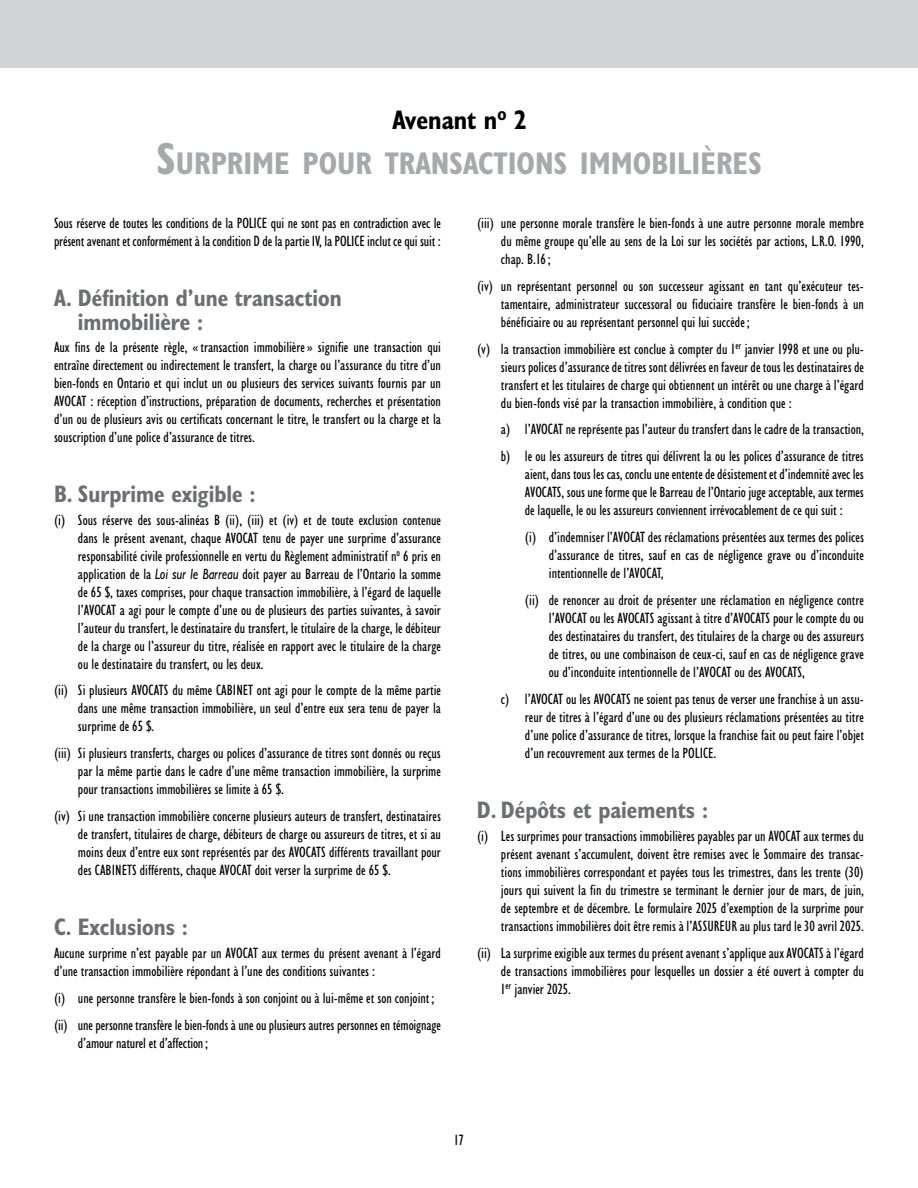
<style>
.page{position:relative;width:918px;height:1188px;background:#fff}
.page>*{position:absolute;margin:0;border:0;box-sizing:border-box;transform-origin:0 0}
.H1_Grey{font:700 condensed 31.5px "Humanist 521 BT";color:#a7a9ac}
.H1_Part__new_section{font:700 condensed 27px "Humanist 521 BT";color:#000}
.H2_A__Grey{font:700 condensed 24px/24px "Humanist 521 BT";color:#6d6e71}
.L1_-__i{font:condensed 15px/18px "Humanist 521 BT";color:#000;text-align:justify}
.L1_-__i___new_sectio{font:condensed 15px/18px "Humanist 521 BT";color:#000;text-align:justify}
.L1_-_Bullet_Intro__n{font:condensed 15px/18px "Humanist 521 BT";color:#000;text-align:justify}
.L2_-_a{font:condensed 15px/18px "Humanist 521 BT";color:#000;text-align:justify}
.L3_-__i{font:condensed 15px/18px "Humanist 521 BT";color:#000;text-align:justify}
.Body_Text{font:condensed 15px/18px "Humanist 521 BT";letter-spacing:-.01em;color:#000}
.L3_-__i___new_sectio{font:condensed 15px/18px "Humanist 521 BT";color:#000;text-align:justify}
.L2_-_a___new_section{font:condensed 15px "Humanist 521 BT";color:#000}
.s1{font-size:45px}
.s2{font-style:italic;font-stretch:normal}
</style>
<div class="page">
<div style="left:0;top:0;width:918px;height:67px;background:#d1d3d4"></div>
<p class="H1_Part__new_section" style="left:392px;top:103px;width:135px">Avenant n<sup>o</sup> 2</p>
<h1 class="H1_Grey" style="left:156px;top:143px;width:607px"><span class="s1">S</span>URPRIME POUR TRANSACTIONS IMMOBILIÈRES</h1>
<p class="Body_Text" style="left:54px;top:213px;width:389px">Sous réserve de toutes les conditions de la POLICE qui ne sont pas en contradiction avec le présent avenant et conformément à la condition D de la partie IV, la POLICE inclut ce qui suit :</p>
<p class="H2_A__Grey" style="left:78px;top:285px;width:265px;text-indent:-24px">A. Définition d’une transaction immobilière :</p>
<p class="L1_-_Bullet_Intro__n" style="left:54px;top:338px;width:389px">Aux fins de la présente règle, « transaction immobilière » signifie une transaction qui entraîne directement ou indirectement le transfert, la charge ou l’assurance du titre d’un bien-fonds en Ontario et qui inclut un ou plusieurs des services suivants fournis par un AVOCAT : réception d’instructions, préparation de documents, recherches et présentation d’un ou de plusieurs avis ou certificats concernant le titre, le transfert ou la charge et la souscription d’une police d’assurance de titres.</p>
<p class="H2_A__Grey" style="left:54px;top:481px;width:203px">B. Surprime exigible :</p>
<p class="L1_-__i___new_sectio" style="left:78px;top:510px;width:365px;text-indent:-24px">(i) Sous réserve des sous-alinéas B (ii), (iii) et (iv) et de toute exclusion contenue dans le présent avenant, chaque AVOCAT tenu de payer une surprime d’assurance responsabilité civile professionnelle en vertu du Règlement administratif n<sup>o</sup> 6 pris en application de la <span class="s2">Loi sur le Barreau</span> doit payer au Barreau de l’Ontario la somme de 65 $, taxes comprises, pour chaque transaction immobilière, à l’égard de laquelle l’AVOCAT a agi pour le compte d’une ou de plusieurs des parties suivantes, à savoir l’auteur du transfert, le destinataire du transfert, le titulaire de la charge, le débiteur de la charge ou l’assureur du titre, réalisée en rapport avec le titulaire de la charge ou le destinataire du transfert, ou les deux.</p>
<p class="L1_-__i" style="left:78px;top:681px;width:365px;text-indent:-24px">(ii) Si plusieurs AVOCATS du même CABINET ont agi pour le compte de la même partie dans une même transaction immobilière, un seul d’entre eux sera tenu de payer la surprime de 65 $.</p>
<p class="L1_-__i" style="left:78px;top:744px;width:364px;text-indent:-24px">(iii) Si plusieurs transferts, charges ou polices d’assurance de titres sont donnés ou reçus par la même partie dans le cadre d’une même transaction immobilière, la surprime pour transactions immobilières se limite à 65 $.</p>
<p class="L1_-__i" style="left:78px;top:807px;width:365px;text-indent:-24px">(iv) Si une transaction immobilière concerne plusieurs auteurs de transfert, destinataires de transfert, titulaires de charge, débiteurs de charge ou assureurs de titres, et si au moins deux d’entre eux sont représentés par des AVOCATS différents travaillant pour des CABINETS différents, chaque AVOCAT doit verser la surprime de 65 $.</p>
<p class="H2_A__Grey" style="left:54px;top:915px;width:135px">C. Exclusions :</p>
<p class="L1_-_Bullet_Intro__n" style="left:54px;top:944px;width:389px">Aucune surprime n’est payable par un AVOCAT aux termes du présent avenant à l’égard d’une transaction immobilière répondant à l’une des conditions suivantes :</p>
<p class="L1_-__i___new_sectio" style="left:54px;top:989px;width:382px">(i) une personne transfère le bien-fonds à son conjoint ou à lui-même et son conjoint ;</p>
<p class="L1_-__i" style="left:78px;top:1016px;width:364px;text-indent:-24px">(ii) une personne transfère le bien-fonds à une ou plusieurs autres personnes en témoignage d’amour naturel et d’affection;</p>
<p class="L1_-__i" style="left:501px;top:213px;width:365px;text-indent:-24px">(iii) une personne morale transfère le bien-fonds à une autre personne morale membre du même groupe qu’elle au sens de la Loi sur les sociétés par actions, L.R.O. 1990, chap. B.16;</p>
<p class="L1_-__i" style="left:501px;top:276px;width:365px;text-indent:-24px">(iv) un représentant personnel ou son successeur agissant en tant qu’exécuteur tes&shy;tamentaire, administrateur successoral ou fiduciaire transfère le bien-fonds à un bénéficiaire ou au représentant personnel qui lui succède;</p>
<p class="L1_-__i" style="left:501px;top:339px;width:365px;text-indent:-24px">(v) la transaction immobilière est conclue à compter du 1<sup>er</sup> janvier 1998 et une ou plu&shy;sieurs polices d’assurance de titres sont délivrées en faveur de tous les destinataires de transfert et les titulaires de charge qui obtiennent un intérêt ou une charge à l’égard du bien-fonds visé par la transaction immobilière, à condition que :</p>
<p class="L2_-_a___new_section" style="left:501px;top:421px;width:365px">a) l’AVOCAT ne représente pas l’auteur du transfert dans le cadre de la transaction,</p>
<p class="L2_-_a" style="left:525px;top:447px;width:341px;text-indent:-24px">b) le ou les assureurs de titres qui délivrent la ou les polices d’assurance de titres aient, dans tous les cas, conclu une entente de désistement et d’indemnité avec les AVOCATS, sous une forme que le Barreau de l’Ontario juge acceptable, aux termes de laquelle, le ou les assureurs conviennent irrévocablement de ce qui suit :</p>
<p class="L3_-__i___new_sectio" style="left:549px;top:528px;width:317px;text-indent:-24px">(i) d’indemniser l’AVOCAT des réclamations présentées aux termes des polices d’assurance de titres, sauf en cas de négligence grave ou d’inconduite intentionnelle de l’AVOCAT,</p>
<p class="L3_-__i" style="left:549px;top:591px;width:317px;text-indent:-24px">(ii) de renoncer au droit de présenter une réclamation en négligence contre l’AVOCAT ou les AVOCATS agissant à titre d’AVOCATS pour le compte du ou des destinataires du transfert, des titulaires de la charge ou des assureurs de titres, ou une combinaison de ceux-ci, sauf en cas de négligence grave ou d’inconduite intentionnelle de l’AVOCAT ou des AVOCATS,</p>
<p class="L2_-_a" style="left:525px;top:690px;width:341px;text-indent:-24px">c) l’AVOCAT ou les AVOCATS ne soient pas tenus de verser une franchise à un assu&shy;reur de titres à l’égard d’une ou des plusieurs réclamations présentées au titre d’une police d’assurance de titres, lorsque la franchise fait ou peut faire l’objet d’un recouvrement aux termes de la POLICE.</p>
<p class="H2_A__Grey" style="left:477px;top:798px;width:233px">D. Dépôts et paiements :</p>
<p class="L1_-__i___new_sectio" style="left:501px;top:827px;width:365px;text-indent:-24px">(i) Les surprimes pour transactions immobilières payables par un AVOCAT aux termes du présent avenant s’accumulent, doivent être remises avec le Sommaire des transac&shy;tions immobilières correspondant et payées tous les trimestres, dans les trente (30) jours qui suivent la fin du trimestre se terminant le dernier jour de mars, de juin, de septembre et de décembre. Le formulaire 2025 d’exemption de la surprime pour transactions immobilières doit être remis à l’ASSUREUR au plus tard le 30 avril 2025.</p>
<p class="L1_-__i" style="left:501px;top:944px;width:365px;text-indent:-24px">(ii) La surprime exigible aux termes du présent avenant s’applique aux AVOCATS à l’égard de transactions immobilières pour lesquelles un dossier a été ouvert à compter du 1<sup>er</sup> janvier 2025.</p>
<p class="L1_-__i___new_sectio" style="left:454px;top:1131px;width:11px">17</p>
</div>
